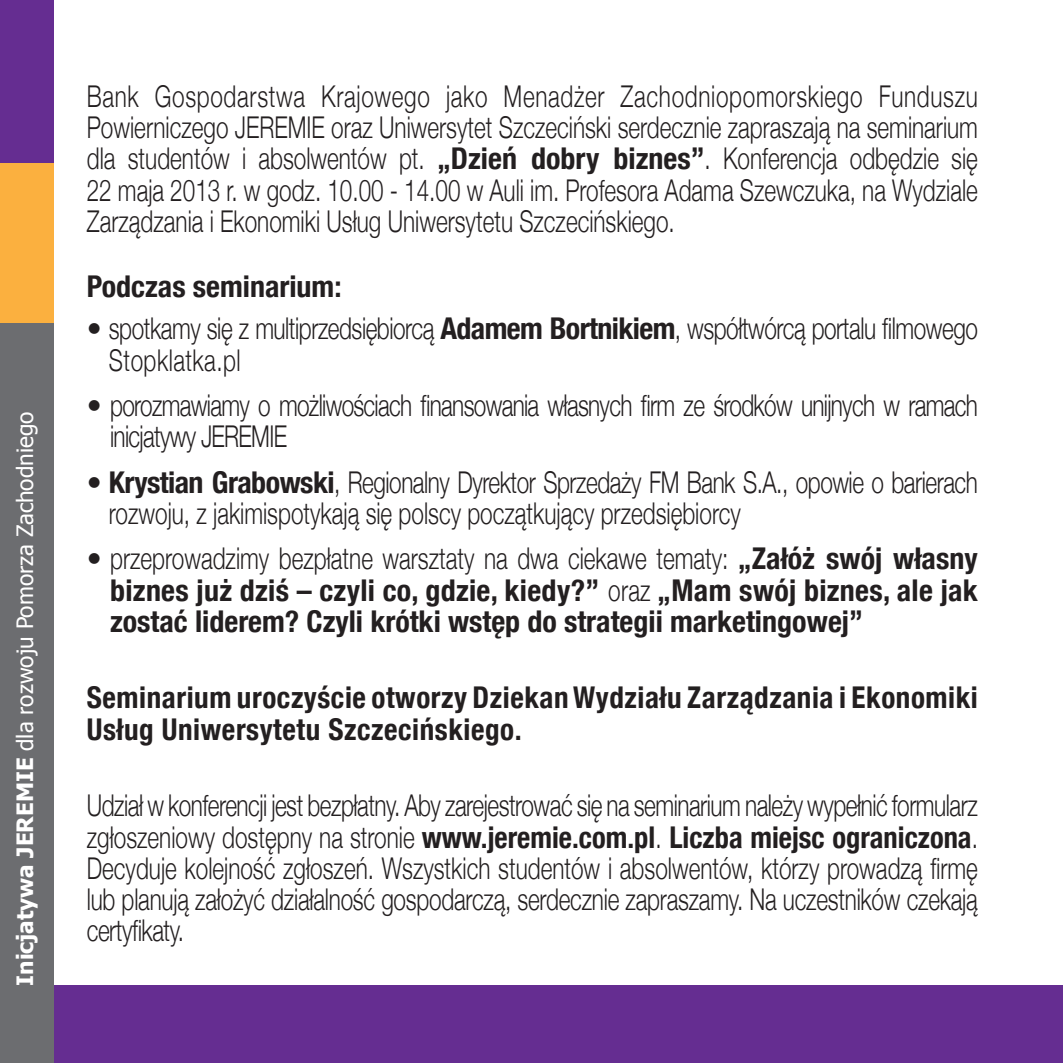
<style>
.page{position:relative;width:1063px;height:1063px;background:#fff}
.page>*{position:absolute;margin:0;border:0;box-sizing:border-box;transform-origin:0 0}
.t1{font:300 30px/31.2px "Helvetica Neue";letter-spacing:-.02em;color:#231f20;text-align:justify;scale:.75 1}
.t2{font:700 condensed 30px/31.2px "Helvetica Neue";letter-spacing:.02em;color:#231f20;text-align:justify}
.t3{font:300 30px/31.2px "Helvetica Neue";color:#231f20;scale:.75 1}
.t4{font:700 condensed 30px "Helvetica Neue";color:#231f20}
.t5{font:22.5px "Tahoma";color:#fff}
.s1{font-weight:700}
.s2{font-weight:700;font-stretch:condensed}
.s3{font-weight:200}
.s4{font-weight:200;font-stretch:normal}
.s5{font-weight:300;font-stretch:normal}
</style>
<div class="page">
<div style="left:54px;top:986px;width:1009px;height:77px;background:#652d91"></div>
<div style="left:0;top:0;width:54px;height:163px;background:#652d91"></div>
<div style="left:0;top:163px;width:54px;height:163px;background:#fbb03f"></div>
<div style="left:0;top:324px;width:54px;height:739px;background:#6c6d70"></div>
<p class="t5" style="left:10px;top:986px;width:575px;rotate:-90deg"><span class="s1">Inicjatywa JEREMIE</span> dla rozwoju Pomorza Zachodniego</p>
<p class="t1" style="left:87px;top:80px;width:1190px">Bank Gospodarstwa Krajowego jako Menadżer Zachodniopomorskiego Funduszu Powierniczego JEREMIE oraz Uniwersytet Szczeciński serdecznie zapraszają na seminarium dla studentów i absolwentów pt. <span class="s2">„Dzień dobry biznes”</span>. Konferencja odbędzie się 22 maja 2013 r. w godz. 10.00 - 14.00 w Auli im. Profesora Adama Szewczuka, na Wydziale Zarządzania i Ekonomiki Usług Uniwersytetu Szczecińskiego.</p>
<p class="t4" style="left:87px;top:269px;width:256px">Podczas seminarium:</p>
<p class="t1" style="left:109px;top:312px;width:1160px;text-indent:-22px"><span class="s3">•</span> spotkamy się z multiprzedsiębiorcą <span class="s2">Adamem Bortnikiem</span>, współtwórcą portalu filmowego<br>Stopklatka.pl</p>
<p class="t1" style="left:110px;top:389px;width:1159px;text-indent:-23px"><span class="s3">•</span> porozmawiamy o możliwościach finansowania własnych firm ze środków unijnych w ramach inicjatywy JEREMIE</p>
<p class="t3" style="left:109px;top:466px;width:1160px;text-indent:-22px"><span class="s3">•</span> <span class="s2">Krystian Grabowski</span>, Regionalny Dyrektor Sprzedaży FM Bank S.A., opowie o barierach rozwoju, z jakimispotykają się polscy początkujący przedsiębiorcy</p>
<p class="t2" style="left:110px;top:543px;width:869px;text-indent:-23px"><span class="s4">•</span> <span class="s5">przeprowadzimy bezpłatne warsztaty na dwa ciekawe tematy:</span> „Załóż swój własny biznes już dziś – czyli co, gdzie, kiedy?” <span class="s5">oraz</span> „Mam swój biznes, ale jak zostać liderem? Czyli krótki wstęp do strategii marketingowej”</p>
<p class="t2" style="left:87px;top:682px;width:893px">Seminarium uroczyście otworzy Dziekan Wydziału Zarządzania i Ekonomiki<br>Usług Uniwersytetu Szczecińskiego.</p>
<p class="t1" style="left:87px;top:789px;width:1190px">Udział w konferencji jest bezpłatny. Aby zarejestrować się na seminarium należy wypełnić formularz zgłoszeniowy dostępny na stronie <span class="s2">www.jeremie.com.pl</span>. <span class="s2">Liczba miejsc ograniczona</span>.<br>Decyduje kolejność zgłoszeń. Wszystkich studentów i absolwentów, którzy prowadzą firmę lub planują założyć działalność gospodarczą, serdecznie zapraszamy. Na uczestników czekają certyfikaty.</p>
</div>
